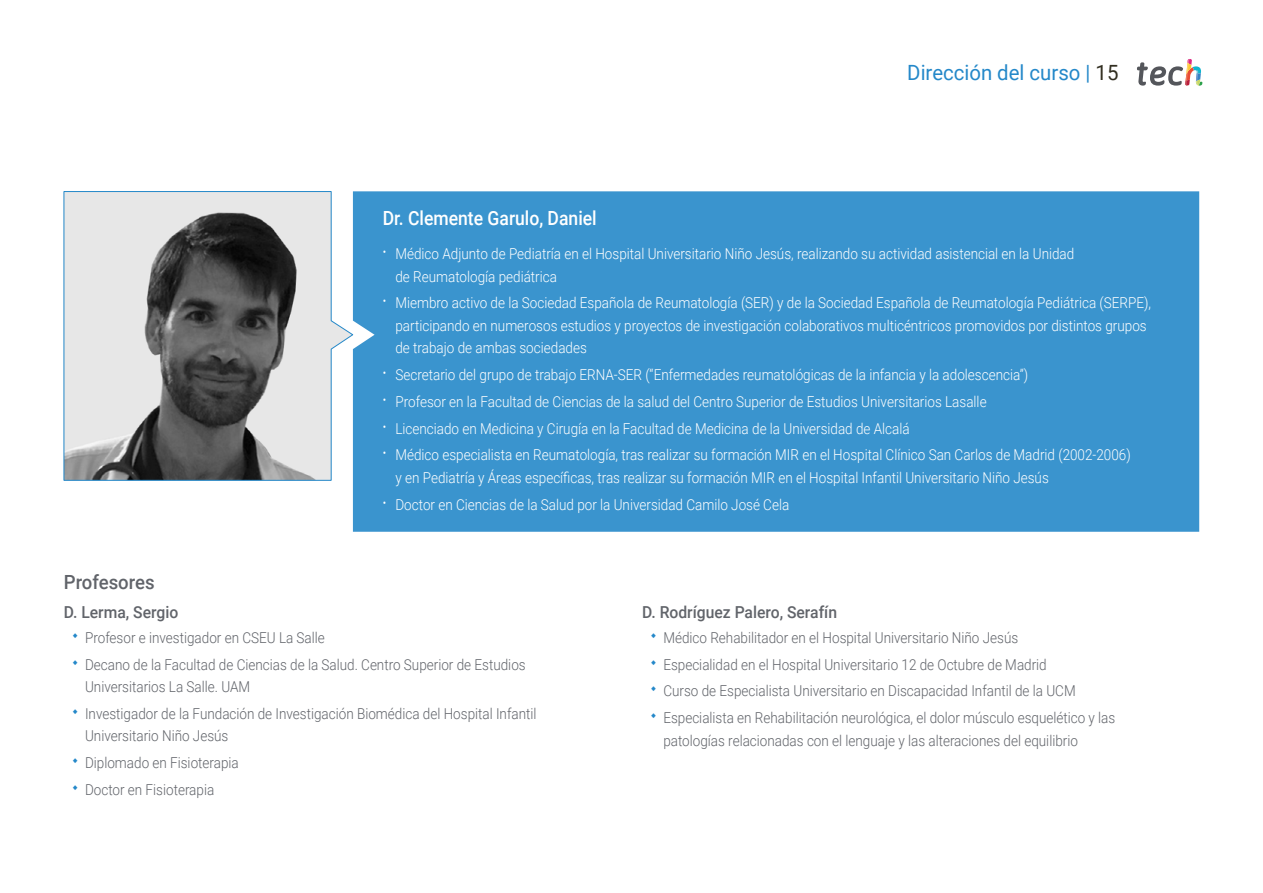
<style>
.page{position:relative;width:1263px;height:893px;background:#fff}
.page>*{position:absolute;margin:0;border:0;box-sizing:border-box;transform-origin:0 0}
.t1{font:21px "Roboto";color:#2488c9}
.t2{font:500 19.5px "Roboto";color:#fff;scale:.9 1}
.t3{font:500 19.5px "Roboto";color:#61646a;scale:.95 1}
.t4{font:500 16.5px "Roboto";color:#61646a;scale:.95 1}
.t5{font:300 15px/22.5px "Roboto";color:#fff;scale:.9 1}
.t6{font:300 15px/26.7px "Roboto";color:#61646a;scale:.9 1}
.s1{color:#312e20}
</style>
<div class="page">
<svg style="left:1137px;top:59px;width:65px;height:27px"></svg>
<div style="left:353px;top:191px;width:846px;height:341px;background:#3a94ce"></div>
<svg style="left:64px;top:191px;width:289px;height:290px;background:#a3a4a5"></svg>
<h1 class="t1" style="left:907px;top:57px;width:213px">Dirección del curso | <span class="s1">15</span></h1>
<h2 class="t2" style="left:383px;top:204px;width:239px">Dr. Clemente Garulo, Daniel</h2>
<p class="t5" style="left:395px;top:242px;width:756px;text-indent:-13px"><sup>•</sup> Médico Adjunto de Pediatría en el Hospital Universitario Niño Jesús, realizando su actividad asistencial en la Unidad de Reumatología pediátrica</p>
<p class="t5" style="left:395px;top:291px;width:841px;text-indent:-13px"><sup>•</sup> Miembro activo de la Sociedad Española de Reumatología (SER) y de la Sociedad Española de Reumatología Pediátrica (SERPE), participando en numerosos estudios y proyectos de investigación colaborativos multicéntricos promovidos por distintos grupos de trabajo de ambas sociedades</p>
<p class="t5" style="left:383px;top:363px;width:719px"><sup>•</sup> Secretario del grupo de trabajo ERNA-SER (“Enfermedades reumatológicas de la infancia y la adolescencia”)</p>
<p class="t5" style="left:383px;top:390px;width:672px"><sup>•</sup> Profesor en la Facultad de Ciencias de la salud del Centro Superior de Estudios Universitarios Lasalle</p>
<p class="t5" style="left:383px;top:416px;width:587px"><sup>•</sup> Licenciado en Medicina y Cirugía en la Facultad de Medicina de la Universidad de Alcalá</p>
<p class="t5" style="left:395px;top:443px;width:818px;text-indent:-13px"><sup>•</sup> Médico especialista en Reumatología, tras realizar su formación MIR en el Hospital Clínico San Carlos de Madrid (2002-2006) y en Pediatría y Áreas específicas, tras realizar su formación MIR en el Hospital Infantil Universitario Niño Jesús</p>
<p class="t5" style="left:383px;top:492px;width:453px"><sup>•</sup> Doctor en Ciencias de la Salud por la Universidad Camilo José Cela</p>
<h2 class="t3" style="left:64px;top:568px;width:97px">Profesores</h2>
<p class="t4" style="left:64px;top:601px;width:122px">D. Lerma, Sergio</p>
<p class="t6" style="left:85px;top:624px;width:491px">Profesor e investigador en CSEU La Salle<br>Decano de la Facultad de Ciencias de la Salud. Centro Superior de Estudios</p>
<p class="t6" style="left:85px;top:673px;width:503px">Universitarios La Salle. UAM<br>Investigador de la Fundación de Investigación Biomédica del Hospital Infantil</p>
<p class="t6" style="left:85px;top:722px;width:172px">Universitario Niño Jesús<br>Diplomado en Fisioterapia<br>Doctor en Fisioterapia</p>
<p class="t4" style="left:642px;top:601px;width:207px">D. Rodríguez Palero, Serafín</p>
<p class="t6" style="left:663px;top:624px;width:504px">Médico Rehabilitador en el Hospital Universitario Niño Jesús<br>Especialidad en el Hospital Universitario 12 de Octubre de Madrid<br>Curso de Especialista Universitario en Discapacidad Infantil de la UCM Especialista en Rehabilitación neurológica, el dolor músculo esquelético y las</p>
<p class="t6" style="left:663px;top:726px;width:462px">patologías relacionadas con el lenguaje y las alteraciones del equilibrio</p>
</div>
